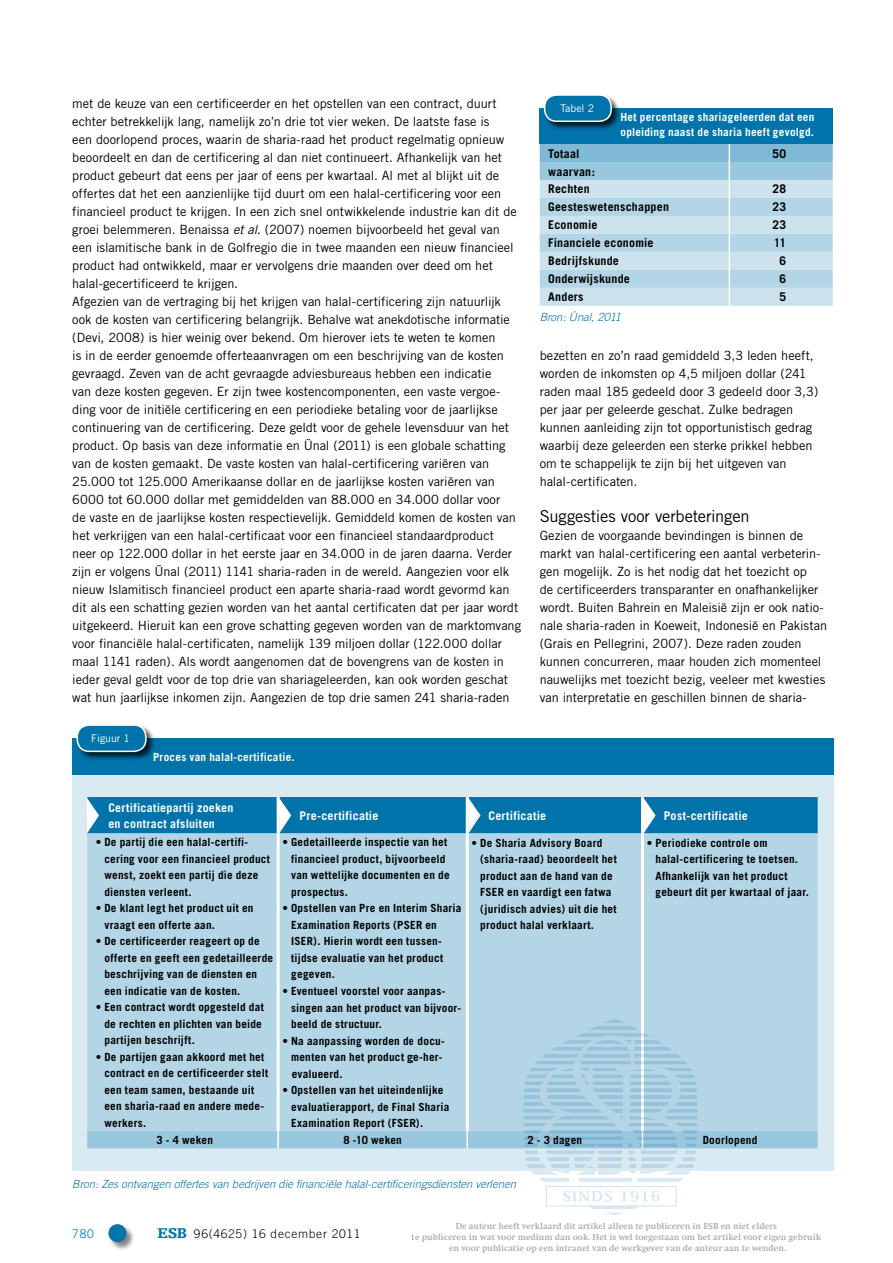
<style>
.page{position:relative;width:893px;height:1263px;background:#fff}
.page>*{position:absolute;margin:0;border:0;box-sizing:border-box;transform-origin:0 0}
.t1{font:16.5px "Trade Gothic";letter-spacing:-.01em;color:#000}
.t2{font:12.75px/18px "Trade Gothic";letter-spacing:-.005em;color:#000}
.t3{font:700 12px/18px "Trade Gothic";letter-spacing:.02em;color:#000}
.t4{font:700 12px/16.5px "Trade Gothic";letter-spacing:.02em;color:#fff}
.t5{font:300 12px "Trade Gothic";letter-spacing:.06em;color:#000}
.t6{font:300 12px "Trade Gothic";color:#0073ab}
.t7{font:700 11.25px/16.5px "Trade Gothic";letter-spacing:.02em;color:#000}
.t8{font:italic 300 11.25px "Trade Gothic";color:#0073ab}
.t9{font:700 11.25px/15px "Trade Gothic";letter-spacing:.02em;color:#fff}
.t10{font:10.5px "Trade Gothic";color:#fff}
.t11{font:700 9px/10.8px "Swift";color:#707172;text-align:center}
.s1{font-style:italic}
.s2{font-family:"Egyptienne F";font-weight:900;font-size:15px;color:#0073ab}
</style>
<div class="page">
<div style="left:72px;top:756px;width:761px;height:414px;background:#d9eaf2"></div>
<div style="left:108px;top:1224px;width:27px;height:27px;background:#000;opacity:.5"></div>
<div style="left:108px;top:1224px;width:18px;height:18px;background:#0073ab;border-radius:50%"></div>
<div style="left:540px;top:108px;width:293px;height:36px;background:#0073ab"></div>
<svg style="left:540px;top:144px;width:293px;height:162px;background:#b6d6e6"></svg>
<div style="left:543px;top:94px;width:78px;height:37px;background:#000;opacity:.75"></div>
<div style="left:545px;top:95px;width:66px;height:26px;background:#0073ab;border-radius:12px"></div>
<div style="left:544px;top:94px;width:68px;height:28px;border:2px solid #fff;border-radius:12px"></div>
<div style="left:72px;top:738px;width:761px;height:36px;background:#0073ab"></div>
<div style="left:76px;top:724px;width:79px;height:37px;background:#000;opacity:.75"></div>
<div style="left:77px;top:725px;width:69px;height:26px;background:#0073ab;border-radius:12px"></div>
<div style="left:76px;top:724px;width:71px;height:28px;border:2px solid #fff;border-radius:12px"></div>
<div style="left:87px;top:833px;width:731px;height:186px;background:#b3d5e6"></div>
<hr style="left:277px;top:833px;width:3px;height:298px;background:#fff">
<hr style="left:466px;top:833px;width:3px;height:298px;background:#fff">
<hr style="left:641px;top:833px;width:3px;height:298px;background:#fff">
<svg style="left:87px;top:797px;width:731px;height:36px;background:#0b79ae"></svg>
<svg style="left:87px;top:1019px;width:731px;height:196px"></svg>
<p class="t2" style="left:72px;top:94px;width:450px">met de keuze van een certificeerder en het opstellen van een contract, duurt echter betrekkelijk lang, namelijk zo’n drie tot vier weken. De laatste fase is<br>een doorlopend proces, waarin de sharia-raad het product regelmatig opnieuw beoordeelt en dan de certificering al dan niet continueert. Afhankelijk van het product gebeurt dat eens per jaar of eens per kwartaal. Al met al blijkt uit de offertes dat het een aanzienlijke tijd duurt om een halal-certificering voor een financieel product te krijgen. In een zich snel ontwikkelende industrie kan dit de groei belemmeren. Benaissa <span class="s1">et al.</span> (2007) noemen bijvoorbeeld het geval van een islamitische bank in de Golfregio die in twee maanden een nieuw financieel product had ontwikkeld, maar er vervolgens drie maanden over deed om het halal-gecertificeerd te krijgen.<br>Afgezien van de vertraging bij het krijgen van halal-certificering zijn natuurlijk ook de kosten van certificering belangrijk. Behalve wat anekdotische informatie (Devi, 2008) is hier weinig over bekend. Om hierover iets te weten te komen<br>is in de eerder genoemde offerteaanvragen om een beschrijving van de kosten gevraagd. Zeven van de acht gevraagde adviesbureaus hebben een indicatie<br>van deze kosten gegeven. Er zijn twee kostencomponenten, een vaste vergoe&shy;ding voor de initiële certificering en een periodieke betaling voor de jaarlijkse continuering van de certificering. Deze geldt voor de gehele levensduur van het product. Op basis van deze informatie en Ünal (2011) is een globale schatting van de kosten gemaakt. De vaste kosten van halal-certificering variëren van 25.000 tot 125.000 Amerikaanse dollar en de jaarlijkse kosten variëren van 6000 tot 60.000 dollar met gemiddelden van 88.000 en 34.000 dollar voor<br>de vaste en de jaarlijkse kosten respectievelijk. Gemiddeld komen de kosten van het verkrijgen van een halal-certificaat voor een financieel standaardproduct neer op 122.000 dollar in het eerste jaar en 34.000 in de jaren daarna. Verder zijn er volgens Ünal (2011) 1141 sharia-raden in de wereld. Aangezien voor elk nieuw Islamitisch financieel product een aparte sharia-raad wordt gevormd kan dit als een schatting gezien worden van het aantal certificaten dat per jaar wordt uitgekeerd. Hieruit kan een grove schatting gegeven worden van de marktomvang voor financiële halal-certificaten, namelijk 139 miljoen dollar (122.000 dollar maal 1141 raden). Als wordt aangenomen dat de bovengrens van de kosten in ieder geval geldt voor de top drie van shariageleerden, kan ook worden geschat wat hun jaarlijkse inkomen zijn. Aangezien de top drie samen 241 sharia-raden</p>
<p class="t10" style="left:91px;top:732px;width:40px">Figuur 1</p>
<p class="t9" style="left:153px;top:749px;width:143px">Proces van halal-certificatie.</p>
<p class="t10" style="left:560px;top:102px;width:35px">Tabel 2</p>
<p class="t9" style="left:620px;top:110px;width:195px">Het percentage shariageleerden dat een opleiding naast de sharia heeft gevolgd.</p>
<p class="t3" style="left:548px;top:144px;width:33px">Totaal</p>
<p class="t3" style="left:772px;top:144px;width:15px">50</p>
<p class="t3" style="left:548px;top:162px;width:49px">waarvan:<br>Rechten</p>
<p class="t3" style="left:773px;top:180px;width:15px">28</p>
<p class="t3" style="left:548px;top:198px;width:122px">Geesteswetenschappen</p>
<p class="t3" style="left:772px;top:198px;width:15px">23</p>
<p class="t3" style="left:548px;top:216px;width:51px">Economie</p>
<p class="t3" style="left:772px;top:216px;width:15px">23</p>
<p class="t3" style="left:548px;top:234px;width:107px">Financiele economie</p>
<p class="t3" style="left:774px;top:234px;width:14px">11</p>
<p class="t3" style="left:548px;top:252px;width:72px">Bedrijfskunde</p>
<p class="t3" style="left:779px;top:252px;width:8px">6</p>
<p class="t3" style="left:548px;top:270px;width:83px">Onderwijskunde</p>
<p class="t3" style="left:779px;top:270px;width:8px">6</p>
<p class="t3" style="left:548px;top:288px;width:37px">Anders</p>
<p class="t3" style="left:779px;top:288px;width:8px">5</p>
<p class="t8" style="left:540px;top:310px;width:83px">Bron: Ünal, 2011</p>
<p class="t2" style="left:540px;top:346px;width:280px">bezetten en zo’n raad gemiddeld 3,3 leden heeft, worden de inkomsten op 4,5 miljoen dollar (241 raden maal 185 gedeeld door 3 gedeeld door 3,3) per jaar per geleerde geschat. Zulke bedragen kunnen aanleiding zijn tot opportunistisch gedrag waarbij deze geleerden een sterke prikkel hebben om te schappelijk te zijn bij het uitgeven van halal-certificaten.</p>
<p class="t1" style="left:540px;top:506px;width:211px">Suggesties voor verbeteringen</p>
<p class="t2" style="left:540px;top:526px;width:289px">Gezien de voorgaande bevindingen is binnen de markt van halal-certificering een aantal verbeterin&shy;gen mogelijk. Zo is het nodig dat het toezicht op<br>de certificeerders transparanter en onafhankelijker wordt. Buiten Bahrein en Maleisië zijn er ook natio&shy;nale sharia-raden in Koeweit, Indonesië en Pakistan (Grais en Pellegrini, 2007). Deze raden zouden kunnen concurreren, maar houden zich momenteel nauwelijks met toezicht bezig, veeleer met kwesties van interpretatie en geschillen binnen de sharia-</p>
<p class="t4" style="left:108px;top:799px;width:126px">Certificatiepartij zoeken en contract afsluiten</p>
<p class="t4" style="left:299px;top:807px;width:81px">Pre-certificatie</p>
<p class="t4" style="left:488px;top:807px;width:59px">Certificatie</p>
<p class="t4" style="left:664px;top:807px;width:86px">Post-certificatie</p>
<p class="t7" style="left:104px;top:834px;width:167px;text-indent:-9px">• De partij die een halal-certifi&shy;cering voor een financieel product wenst, zoekt een partij die deze diensten verleent.</p>
<p class="t7" style="left:104px;top:900px;width:151px;text-indent:-9px">• De klant legt het product uit en vraagt een offerte aan.</p>
<p class="t7" style="left:104px;top:933px;width:170px;text-indent:-9px">• De certificeerder reageert op de offerte en geeft een gedetailleerde beschrijving van de diensten en een indicatie van de kosten.</p>
<p class="t7" style="left:104px;top:999px;width:161px;text-indent:-9px">• Een contract wordt opgesteld dat de rechten en plichten van beide partijen beschrijft.</p>
<p class="t7" style="left:104px;top:1048px;width:165px;text-indent:-9px">• De partijen gaan akkoord met het contract en de certificeerder stelt een team samen, bestaande uit een sharia-raad en andere mede&shy;werkers.</p>
<p class="t7" style="left:291px;top:834px;width:160px;text-indent:-9px">• Gedetailleerde inspectie van het financieel product, bijvoorbeeld van wettelijke documenten en de prospectus.</p>
<p class="t7" style="left:291px;top:900px;width:172px;text-indent:-9px">• Opstellen van Pre en Interim Sharia<br>Examination Reports (PSER en<br>ISER). Hierin wordt een tussen&shy;tijdse evaluatie van het product gegeven.</p>
<p class="t7" style="left:291px;top:982px;width:172px;text-indent:-9px">• Eventueel voorstel voor aanpas&shy;singen aan het product van bijvoor&shy;beeld de structuur.</p>
<p class="t7" style="left:291px;top:1032px;width:155px;text-indent:-9px">• Na aanpassing worden de docu&shy;menten van het product ge-her&shy;evalueerd.</p>
<p class="t7" style="left:291px;top:1081px;width:160px;text-indent:-9px">• Opstellen van het uiteindenlijke evaluatierapport, de Final Sharia<br>Examination Report (FSER).</p>
<p class="t7" style="left:480px;top:834px;width:138px;text-indent:-9px">• De Sharia Advisory Board (sharia-raad) beoordeelt het product aan de hand van de<br>FSER en vaardigt een fatwa (juridisch advies) uit die het product halal verklaart.</p>
<p class="t7" style="left:655px;top:834px;width:155px;text-indent:-9px">• Periodieke controle om halal-certificering te toetsen.<br>Afhankelijk van het product gebeurt dit per kwartaal of jaar.</p>
<p class="t7" style="left:157px;top:1132px;width:58px">3 - 4 weken</p>
<p class="t7" style="left:343px;top:1132px;width:60px">8 -10 weken</p>
<p class="t7" style="left:527px;top:1132px;width:56px">2 - 3 dagen</p>
<p class="t7" style="left:703px;top:1132px;width:56px">Doorlopend</p>
<p class="t8" style="left:72px;top:1177px;width:445px">Bron: Zes ontvangen offertes van bedrijven die financiële halal-certificeringsdiensten verlenen</p>
<p class="t6" style="left:72px;top:1226px;width:23px">780</p>
<p class="t5" style="left:157px;top:1226px;width:205px"><span class="s2">ESB</span> 96(4625) 16 december 2011</p>
<p class="t11" style="left:412px;top:1221px;width:411px">De auteur heeft verklaard dit artikel alleen te publiceren in ESB en niet elders<br>te publiceren in wat voor medium dan ook. Het is wel toegestaan om het artikel voor eigen gebruik en voor publicatie op een intranet van de werkgever van de auteur aan te wenden.</p>
</div>
